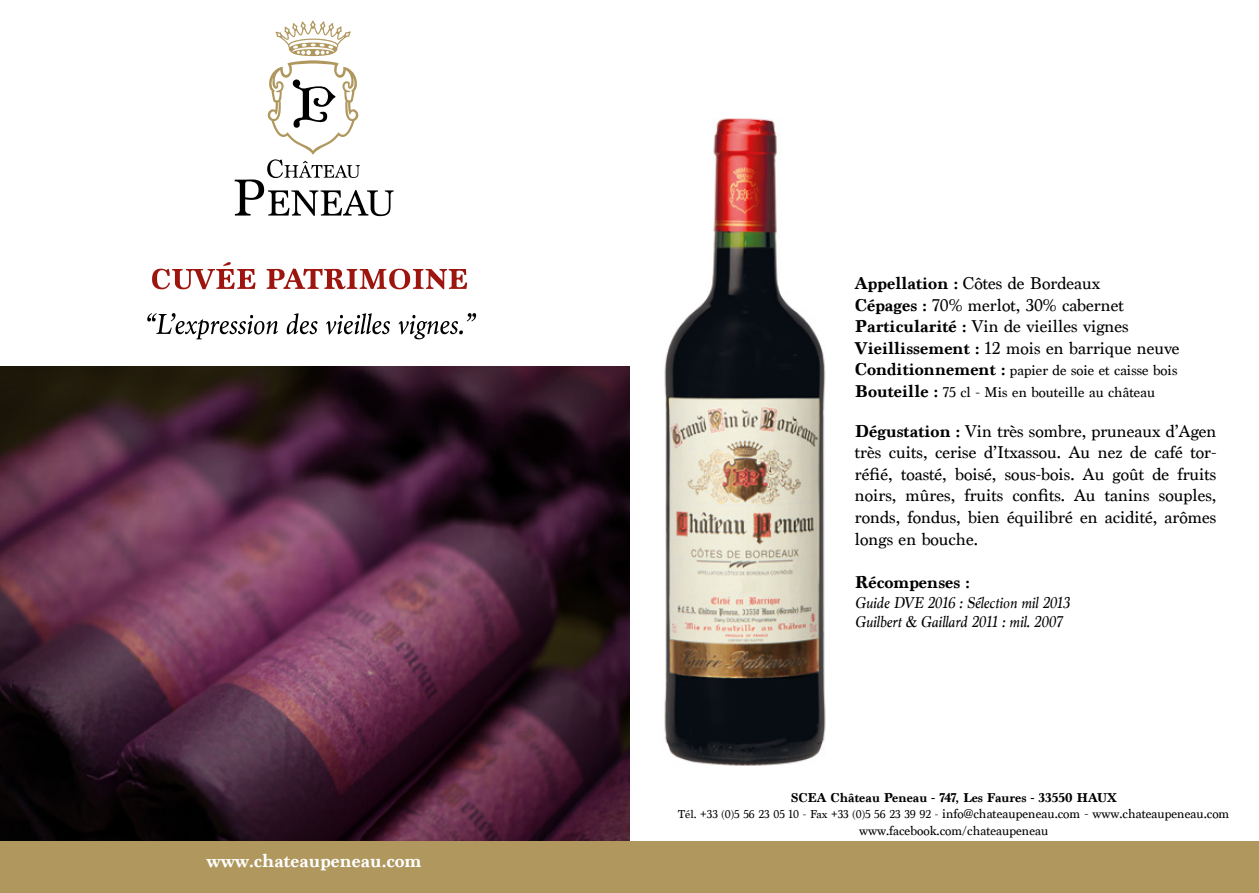
<style>
.page{position:relative;width:1259px;height:893px;background:#fff}
.page>*{position:absolute;margin:0;border:0;box-sizing:border-box;transform-origin:0 0}
.t1{font:700 19.5px "Marion";color:#fff}
.t2{font:18px/21.6px "Marion";color:#000}
.t3{font:700 18px "Marion";color:#000}
.t4{font:italic 16.5px/19.8px "Marion";color:#000}
.t5{font:15px/21.6px "Marion";color:#000}
.t6{font:13.5px/16.2px "Marion";color:#000;text-align:center}
.s1{font-weight:700}
.s2{font-weight:700;font-size:18px}
.s3{font-size:12px}
</style>
<div class="page">
<img style="left:0;top:367px;width:629px;height:475px">
<img style="left:664px;top:118px;width:162px;height:648px">
<div style="left:0;top:842px;width:1259px;height:51px;background:#af975d"></div>
<svg style="left:147px;top:313px;width:329px;height:26px"></svg>
<svg style="left:152px;top:262px;width:315px;height:27px"></svg>
<svg style="left:235px;top:21px;width:159px;height:195px"></svg>
<p class="t1" style="left:206px;top:849px;width:217px">www.chateaupeneau.com</p>
<p class="t2" style="left:855px;top:273px;width:326px"><span class="s1">Appellation :</span> Côtes de Bordeaux<br><span class="s1">Cépages :</span> 70% merlot, 30% cabernet <span class="s1">Particularité :</span> Vin de vieilles vignes <span class="s1">Vieillissement :</span> 12 mois en barrique neuve</p>
<p class="t5" style="left:855px;top:360px;width:324px"><span class="s2">Conditionnement :</span> papier de soie et caisse bois<br><span class="s2">Bouteille :</span> 75 cl - Mis en bouteille au château</p>
<p class="t2" style="left:855px;top:420px;width:363px;text-align:justify"><span class="s1">Dégustation :</span> Vin très sombre, pruneaux d’Agen très cuits, cerise d’Itxassou. Au nez de café tor&shy;réfié, toasté, boisé, sous-bois. Au goût de fruits noirs, mûres, fruits confits. Au tanins souples, ronds, fondus, bien équilibré en acidité, arômes longs en bouche.</p>
<p class="t3" style="left:855px;top:571px;width:117px">Récompenses :</p>
<p class="t4" style="left:855px;top:592px;width:216px">Guide DVE 2016 : Sélection mil 2013<br>Guilbert &amp; Gaillard 2011 : mil. 2007</p>
<p class="t6" style="left:678px;top:790px;width:553px"><span class="s1">SCEA Château Peneau - 747, Les Faures - 33550 HAUX<br></span><span class="s3">Tél. +33 (0)5 56 23 05 10 - Fax +33 (0)5 56 23 39 92 -</span> info@chateaupeneau.com - www.chateaupeneau.com www.facebook.com/chateaupeneau</p>
</div>
